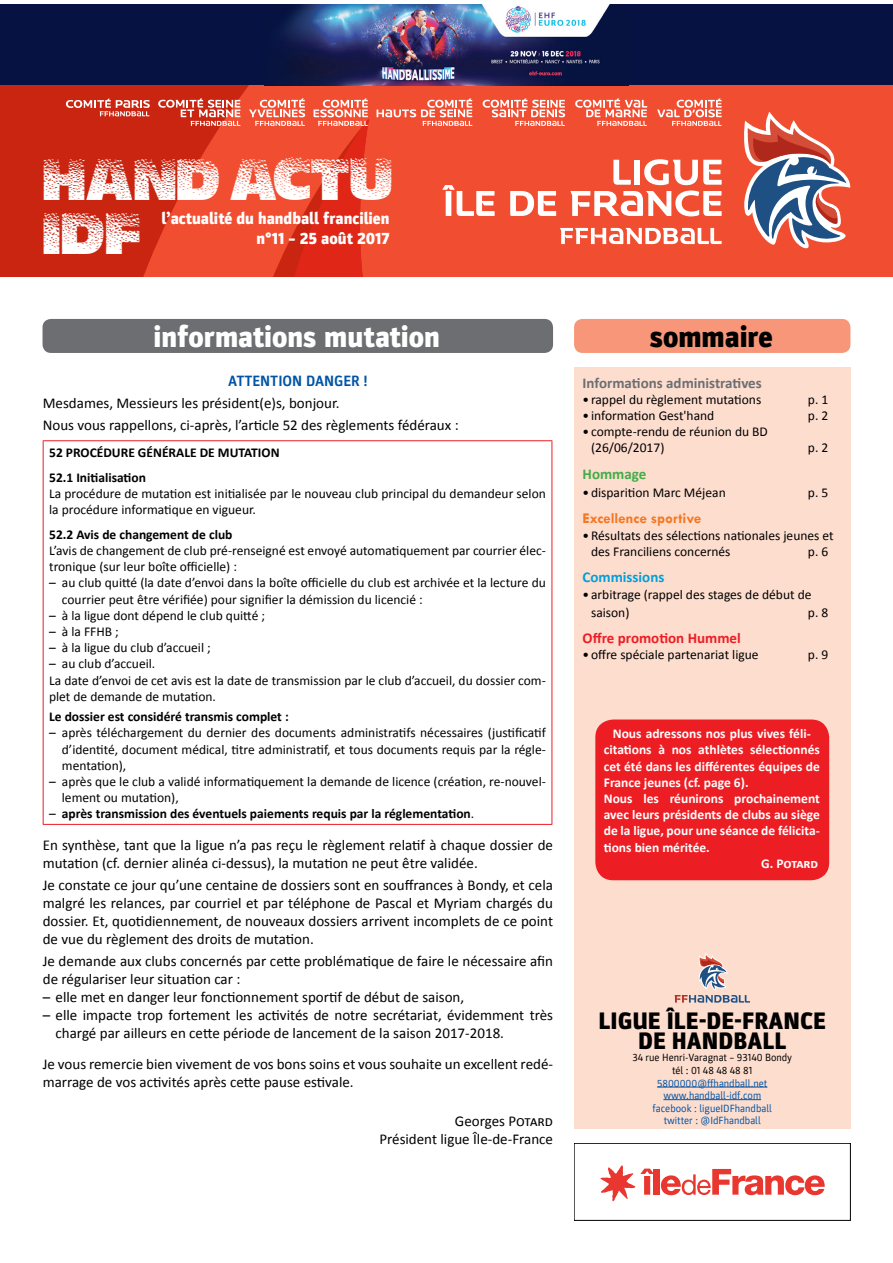
<style>
.page{position:relative;width:893px;height:1263px;background:#fff}
.page>*{position:absolute;margin:0;border:0;box-sizing:border-box;transform-origin:0 0}
.t1{font:45px/54px "Hot Sweat";letter-spacing:-.01em;color:#fff}
.t2{font:900 30px "Parka";color:#fff}
.t3{font:900 30px "Parka";color:#000}
.t4{font:900 24px/19.5px "Parka";color:#000;text-align:center}
.t5{font:900 16.5px/19.8px "Parka";color:#fff;text-align:right}
.t6{font:15px/18px "Calibri";color:#000}
.t7{font:700 15px "Calibri";color:#6d6e71}
.t8{font:700 15px "Calibri";color:#ed1d24}
.t9{font:700 15px "Tw Cen";color:#f47721}
.t10{font:700 15px "Parka";color:#0054a6}
.t11{font:700 15px "Calibri";color:#00a0dc}
.t12{font:700 15px "Calibri";color:#41ad49}
.t13{font:13.5px/16.2px "Calibri";color:#000}
.t14{font:700 13.5px "Calibri";color:#fff}
.t15{font:700 13.5px/24.8px "Calibri";color:#000}
.t16{font:10.5px/12.6px "Parka";color:#0054a6;text-align:center}
.t17{font:10.5px/12.6px "Parka";color:#000;text-align:center}
.s1{font-weight:400}
</style>
<div class="page">
<svg style="left:0;top:85px;width:893px;height:191px;background:#e44026"></svg>
<div style="left:574px;top:368px;width:276px;height:761px;background:#fdddce"></div>
<div style="left:574px;top:319px;width:276px;height:34px;background:#f79679;border-radius:9px"></div>
<hr style="left:657px;top:1087px;width:110px;height:1px;background:#0054a6">
<hr style="left:663px;top:1099px;width:98px;height:1px;background:#0054a6">
<div style="left:574px;top:1143px;width:276px;height:77px;border:1px solid #000"></div>
<svg style="left:600px;top:1165px;width:53px;height:36px"></svg>
<div style="left:653px;top:1169px;width:6px;height:26px;background:#e9362f"></div>
<svg style="left:661px;top:1169px;width:164px;height:26px"></svg>
<svg style="left:674px;top:953px;width:76px;height:49px"></svg>
<svg style="left:743px;top:112px;width:107px;height:138px"></svg>
<svg style="left:442px;top:185px;width:53px;height:31px"></svg>
<svg style="left:510px;top:191px;width:46px;height:25px"></svg>
<svg style="left:570px;top:159px;width:152px;height:57px"></svg>
<svg style="left:560px;top:228px;width:162px;height:16px"></svg>
<svg style="left:314px;top:98px;width:54px;height:28px"></svg>
<svg style="left:66px;top:99px;width:84px;height:17px"></svg>
<svg style="left:158px;top:98px;width:82px;height:28px;background:#db6556"></svg>
<svg style="left:249px;top:98px;width:56px;height:28px;background:#f58571"></svg>
<svg style="left:377px;top:98px;width:95px;height:28px;background:#f47761"></svg>
<svg style="left:483px;top:98px;width:82px;height:28px;background:#f58470"></svg>
<svg style="left:575px;top:98px;width:72px;height:28px;background:#f5826e"></svg>
<svg style="left:657px;top:98px;width:65px;height:28px;background:#f4806b"></svg>
<hr style="left:43px;top:440px;width:509px;height:1px;background:#ed1d24">
<hr style="left:43px;top:441px;width:1px;height:383px;background:#ed1d24">
<hr style="left:552px;top:441px;width:1px;height:383px;background:#ed1d24">
<hr style="left:43px;top:824px;width:509px;height:1px;background:#ed1d24">
<div style="left:0;top:4px;width:893px;height:81px;background:#061342"></div>
<img style="left:284px;top:4px;width:326px;height:81px">
<div style="left:43px;top:319px;width:510px;height:34px;background:#6d6e71;border-radius:9px"></div>
<div style="left:595px;top:719px;width:234px;height:161px;background:#ed1d24;border-radius:18px"></div>
<h1 class="t1" style="left:43px;top:147px;width:352px">HAND ACTU<br>IDF</h1>
<p class="t5" style="left:161px;top:209px;width:230px">l’actualité du handball francilien n°11 – 25 août 2017</p>
<h2 class="t2" style="left:154px;top:320px;width:288px">informations mutation</h2>
<p class="t10" style="left:228px;top:372px;width:141px">ATTENTION DANGER !</p>
<p class="t6" style="left:43px;top:392px;width:417px;line-height:22.2px">Mesdames, Messieurs les président(e)s, bonjour.<br>Nous vous rappellons, ci-après, l’article 52 des règlements fédéraux :</p>
<p class="t15" style="left:49px;top:440px;width:232px">52 PROCÉDURE GÉNÉRALE DE MUTATION<br>52.1 Initialisation</p>
<p class="t13" style="left:49px;top:485px;width:498px">La procédure de mutation est initialisée par le nouveau club principal du demandeur selon la procédure informatique en vigueur.</p>
<p class="t15" style="left:49px;top:522px;width:185px">52.2 Avis de changement de club</p>
<p class="t13" style="left:49px;top:542px;width:498px">L’avis de changement de club pré-renseigné est envoyé automatiquement par courrier élec&shy;tronique (sur leur boîte officielle) :</p>
<p class="t13" style="left:62px;top:575px;width:485px;text-indent:-13px">– au club quitté (la date d’envoi dans la boîte officielle du club est archivée et la lecture du courrier peut être vérifiée) pour signifier la démission du licencié :</p>
<p class="t13" style="left:49px;top:607px;width:217px">– à la ligue dont dépend le club quitté ;</p>
<p class="t13" style="left:49px;top:623px;width:71px">– à la FFHB ;</p>
<p class="t13" style="left:49px;top:640px;width:163px">– à la ligue du club d’accueil ;</p>
<p class="t13" style="left:49px;top:656px;width:498px">– au club d’accueil.<br>La date d’envoi de cet avis est la date de transmission par le club d’accueil, du dossier com&shy;plet de demande de mutation.</p>
<p class="t15" style="left:49px;top:704px;width:241px">Le dossier est considéré transmis complet :</p>
<p class="t13" style="left:62px;top:725px;width:486px;text-align:justify;text-indent:-13px">– après téléchargement du dernier des documents administratifs nécessaires (justificatif d’identité, document médical, titre administratif, et tous documents requis par la régle&shy;mentation),</p>
<p class="t13" style="left:62px;top:773px;width:485px;text-indent:-13px">– après que le club a validé informatiquement la demande de licence (création, re-nouvel&shy;lement ou mutation),</p>
<p class="t15" style="left:49px;top:801px;width:427px"><span class="s1">–</span> après transmission des éventuels paiements requis par la réglementation<span class="s1">.</span></p>
<p class="t6" style="left:43px;top:835px;width:512px">En synthèse, tant que la ligue n’a pas reçu le règlement relatif à chaque dossier de mutation (cf. dernier alinéa ci-dessus), la mutation ne peut être validée.</p>
<p class="t6" style="left:43px;top:876px;width:512px;text-align:justify">Je constate ce jour qu’une centaine de dossiers sont en souffrances à Bondy, et cela malgré les relances, par courriel et par téléphone de Pascal et Myriam chargés du dossier. Et, quotidiennement, de nouveaux dossiers arrivent incomplets de ce point de vue du règlement des droits de mutation.</p>
<p class="t6" style="left:43px;top:952px;width:512px">Je demande aux clubs concernés par cette problématique de faire le nécessaire afin de régulariser leur situation car :</p>
<p class="t6" style="left:43px;top:988px;width:423px">– elle met en danger leur fonctionnement sportif de début de saison,</p>
<p class="t6" style="left:56px;top:1006px;width:499px;text-indent:-13px">– elle impacte trop fortement les activités de notre secrétariat, évidemment très chargé par ailleurs en cette période de lancement de la saison 2017-2018.</p>
<p class="t6" style="left:43px;top:1055px;width:512px">Je vous remercie bien vivement de vos bons soins et vous souhaite un excellent redé&shy;marrage de vos activités après cette pause estivale.</p>
<p class="t6" style="left:379px;top:1112px;width:175px;text-align:right">Georges Potard<br>Président ligue Île-de-France</p>
<h2 class="t3" style="left:650px;top:320px;width:125px">sommaire</h2>
<p class="t7" style="left:583px;top:373px;width:181px">Informations administratives</p>
<p class="t13" style="left:583px;top:391px;width:180px">• rappel du règlement mutations</p>
<p class="t13" style="left:808px;top:391px;width:22px">p. 1</p>
<p class="t13" style="left:583px;top:407px;width:133px">• information Gest'hand</p>
<p class="t13" style="left:808px;top:407px;width:22px">p. 2</p>
<p class="t13" style="left:591px;top:424px;width:178px;text-indent:-9px">• compte-rendu de réunion du BD (26/06/2017)</p>
<p class="t13" style="left:808px;top:440px;width:22px">p. 2</p>
<p class="t12" style="left:583px;top:464px;width:65px">Hommage</p>
<p class="t13" style="left:583px;top:484px;width:145px">• disparition Marc Méjean</p>
<p class="t13" style="left:808px;top:484px;width:22px">p. 5</p>
<p class="t9" style="left:583px;top:510px;width:120px">Excellence sportive</p>
<p class="t13" style="left:591px;top:527px;width:244px;text-indent:-9px">• Résultats des sélections nationales jeunes et des Franciliens concernés</p>
<p class="t13" style="left:808px;top:543px;width:22px">p. 6</p>
<p class="t11" style="left:583px;top:568px;width:83px">Commissions</p>
<p class="t13" style="left:591px;top:585px;width:222px;line-height:18px;text-indent:-9px">• arbitrage (rappel des stages de début de saison)</p>
<p class="t13" style="left:808px;top:604px;width:22px">p. 8</p>
<p class="t8" style="left:583px;top:628px;width:160px">Offre promotion Hummel</p>
<p class="t13" style="left:583px;top:647px;width:178px">• offre spéciale partenariat ligue</p>
<p class="t13" style="left:808px;top:647px;width:22px">p. 9</p>
<p class="t14" style="left:613px;top:725px;width:200px">Nous adressons nos plus vives féli-</p>
<p class="t14" style="left:604px;top:741px;width:217px">citations à nos athlètes sélectionnés</p>
<p class="t14" style="left:604px;top:757px;width:218px">cet été dans les différentes équipes de</p>
<p class="t14" style="left:604px;top:774px;width:146px">France jeunes (cf. page 6).</p>
<p class="t14" style="left:604px;top:790px;width:218px">Nous les réunirons prochainement</p>
<p class="t14" style="left:604px;top:806px;width:217px">avec leurs présidents de clubs au siège</p>
<p class="t14" style="left:604px;top:822px;width:218px">de la ligue, pour une séance de félicita-</p>
<p class="t14" style="left:604px;top:838px;width:108px">tions bien méritée.</p>
<p class="t14" style="left:761px;top:855px;width:59px">G. Potard</p>
<h3 class="t4" style="left:598px;top:1011px;width:229px">Ligue Île-de-France de Handball</h3>
<p class="t17" style="left:632px;top:1052px;width:161px">34 rue Henri-Varagnat – 93140 Bondy tél : 01 48 48 48 81</p>
<p class="t16" style="left:653px;top:1077px;width:121px">5800000@ffhandball.net www.handball-idf.com facebook : ligueIDFhandball twitter : @IdFhandball</p>
</div>
